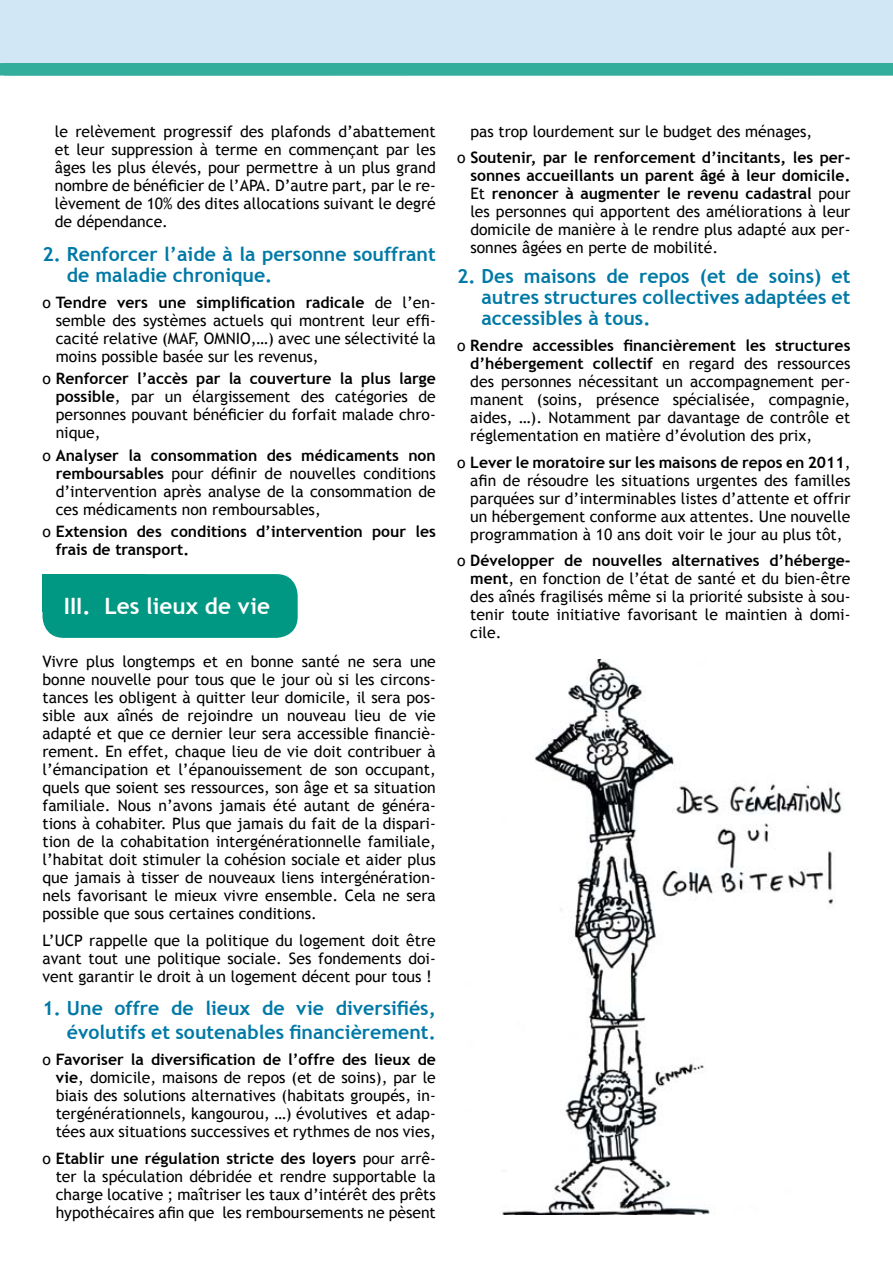
<style>
.page{position:relative;width:893px;height:1263px;background:#fff}
.page>*{position:absolute;margin:0;border:0;box-sizing:border-box;transform-origin:0 0}
.t1{font:700 22.5px "Trebuchet MS";color:#fff}
.t2{font:700 19.5px/21px "Trebuchet MS";color:#0079a6}
.t3{font:15.75px/18px "Trebuchet MS";color:#000;text-align:justify}
.t4{font:700 15.75px/18px "Trebuchet MS";color:#000}
.s1{font-weight:700}
.s2{font-weight:400}
</style>
<div class="page">
<div style="left:4px;top:0;width:889px;height:63px;background:#d1e7f6"></div>
<div style="left:4px;top:63px;width:889px;height:13px;background:#33ad9c"></div>
<div style="left:43px;top:574px;width:255px;height:64px;background:#009883;border-radius:21px"></div>
<div style="left:43px;top:574px;width:102px;height:38px;background:#009883"></div>
<img style="left:502px;top:660px;width:340px;height:554px">
<p class="t3" style="left:55px;top:122px;width:382px">le relèvement progressif des plafonds d’abattement et leur suppression à terme en commençant par les âges les plus élevés, pour permettre à un plus grand nombre de bénéficier de l’APA. D’autre part, par le re&shy;lèvement de 10% des dites allocations suivant le degré de dépendance.</p>
<p class="t2" style="left:67px;top:243px;width:370px;text-indent:-24px">2. Renforcer l’aide à la personne souffrant de maladie chronique.</p>
<p class="t3" style="left:56px;top:294px;width:382px;text-indent:-13px">o <span class="s1">Tendre vers une simplification radicale</span> de l’en&shy;semble des systèmes actuels qui montrent leur effi&shy;cacité relative (MAF, OMNIO,…) avec une sélectivité la moins possible basée sur les revenus,</p>
<p class="t3" style="left:56px;top:370px;width:382px;text-indent:-13px">o <span class="s1">Renforcer l’accès par la couverture la plus large possible</span>, par un élargissement des catégories de personnes pouvant bénéficier du forfait malade chro&shy;nique,</p>
<p class="t3" style="left:56px;top:446px;width:382px;text-indent:-13px">o <span class="s1">Analyser la consommation des médicaments non remboursables</span> pour définir de nouvelles conditions d’intervention après analyse de la consommation de ces médicaments non remboursables,</p>
<p class="t4" style="left:56px;top:522px;width:382px;text-indent:-13px"><span class="s2">o</span> Extension des conditions d’intervention pour les frais de transport.</p>
<h1 class="t1" style="left:64px;top:592px;width:208px">III. Les lieux de vie</h1>
<p class="t3" style="left:43px;top:653px;width:395px">Vivre plus longtemps et en bonne santé ne sera une bonne nouvelle pour tous que le jour où si les circons&shy;tances les obligent à quitter leur domicile, il sera pos&shy;sible aux aînés de rejoindre un nouveau lieu de vie adapté et que ce dernier leur sera accessible financiè&shy;rement. En effet, chaque lieu de vie doit contribuer à l’émancipation et l’épanouissement de son occupant, quels que soient ses ressources, son âge et sa situation familiale. Nous n’avons jamais été autant de généra&shy;tions à cohabiter. Plus que jamais du fait de la dispari&shy;tion de la cohabitation intergénérationnelle familiale, l’habitat doit stimuler la cohésion sociale et aider plus que jamais à tisser de nouveaux liens intergénération&shy;nels favorisant le mieux vivre ensemble. Cela ne sera possible que sous certaines conditions.</p>
<p class="t3" style="left:43px;top:931px;width:395px">L’UCP rappelle que la politique du logement doit être avant tout une politique sociale. Ses fondements doi&shy;vent garantir le droit à un logement décent pour tous !</p>
<p class="t2" style="left:43px;top:997px;width:395px;line-height:23.4px;text-align:right">1. Une offre de lieux de vie diversifiés, évolutifs et soutenables financièrement.</p>
<p class="t3" style="left:56px;top:1051px;width:382px;text-indent:-13px">o <span class="s1">Favoriser la diversification de l’offre des lieux de vie</span>, domicile, maisons de repos (et de soins), par le biais des solutions alternatives (habitats groupés, in&shy;tergénérationnels, kangourou, …) évolutives et adap&shy;tées aux situations successives et rythmes de nos vies,</p>
<p class="t3" style="left:56px;top:1149px;width:382px;text-indent:-13px">o <span class="s1">Etablir une régulation stricte des loyers</span> pour arrê&shy;ter la spéculation débridée et rendre supportable la charge locative ; maîtriser les taux d’intérêt des prêts hypothécaires afin que les remboursements ne pèsent</p>
<p class="t4" style="left:457px;top:118px;width:395px;line-height:26.5px;text-indent:13px"><span class="s2">pas trop lourdement sur le budget des ménages,<br>o</span> Soutenir, par le renforcement d’incitants, les per-</p>
<p class="t3" style="left:470px;top:167px;width:382px"><span class="s1">sonnes accueillants un parent âgé à leur domicile.<br></span>Et <span class="s1">renoncer à augmenter le revenu cadastral</span> pour les personnes qui apportent des améliorations à leur domicile de manière à le rendre plus adapté aux per&shy;sonnes âgées en perte de mobilité.</p>
<p class="t2" style="left:482px;top:265px;width:370px;text-align:justify;text-indent:-24px">2. Des maisons de repos (et de soins) et autres structures collectives adaptées et accessibles à tous.</p>
<p class="t3" style="left:470px;top:337px;width:382px;text-indent:-13px">o <span class="s1">Rendre accessibles financièrement les structures d’hébergement collectif</span> en regard des ressources des personnes nécessitant un accompagnement per&shy;manent (soins, présence spécialisée, compagnie, aides, …). Notamment par davantage de contrôle et réglementation en matière d’évolution des prix,</p>
<p class="t3" style="left:470px;top:453px;width:382px;text-indent:-13px">o <span class="s1">Lever le moratoire sur les maisons de repos en 2011</span>, afin de résoudre les situations urgentes des familles parquées sur d’interminables listes d’attente et offrir un hébergement conforme aux attentes. Une nouvelle programmation à 10 ans doit voir le jour au plus tôt,</p>
<p class="t3" style="left:470px;top:552px;width:382px;text-indent:-13px">o <span class="s1">Développer de nouvelles alternatives d’héberge&shy;ment</span>, en fonction de l’état de santé et du bien-être des aînés fragilisés même si la priorité subsiste à sou&shy;tenir toute initiative favorisant le maintien à domi&shy;cile.</p>
</div>
